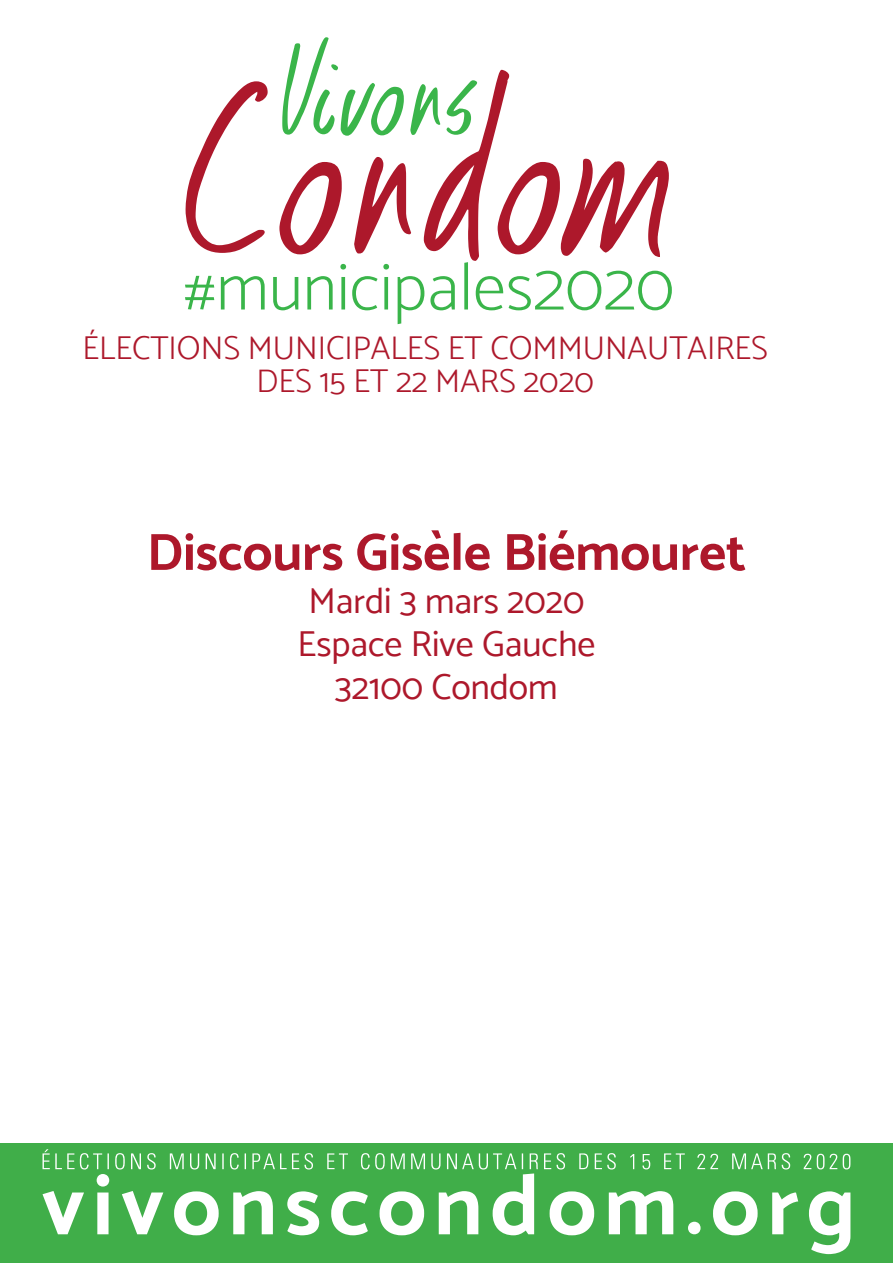
<style>
.page{position:relative;width:893px;height:1263px;background:#fff}
.page>*{position:absolute;margin:0;border:0;box-sizing:border-box;transform-origin:0 0}
.t1{font:700 52.5px "Catamaran";color:#ad182b}
.t2{font:36px/43.2px "Catamaran";color:#ad182b;text-align:center}
.t3{font:300 33px/33px "Catamaran";color:#ad182b;text-align:center}
</style>
<div class="page">
<svg style="left:185px;top:37px;width:487px;height:287px"></svg>
<div style="left:0;top:1144px;width:893px;height:119px;background:#40ae49"></div>
<svg style="left:43px;top:1149px;width:807px;height:20px"></svg>
<svg style="left:43px;top:1173px;width:807px;height:81px"></svg>
<p class="t3" style="left:82px;top:331px;width:687px">ÉLECTIONS MUNICIPALES ET COMMUNAUTAIRES<br>DES 15 ET 22 MARS 2020</p>
<h1 class="t1" style="left:147px;top:521px;width:601px">Discours Gisèle Biémouret</h1>
<p class="t2" style="left:298px;top:579px;width:299px">Mardi 3 mars 2020<br>Espace Rive Gauche<br>32100 Condom</p>
</div>
